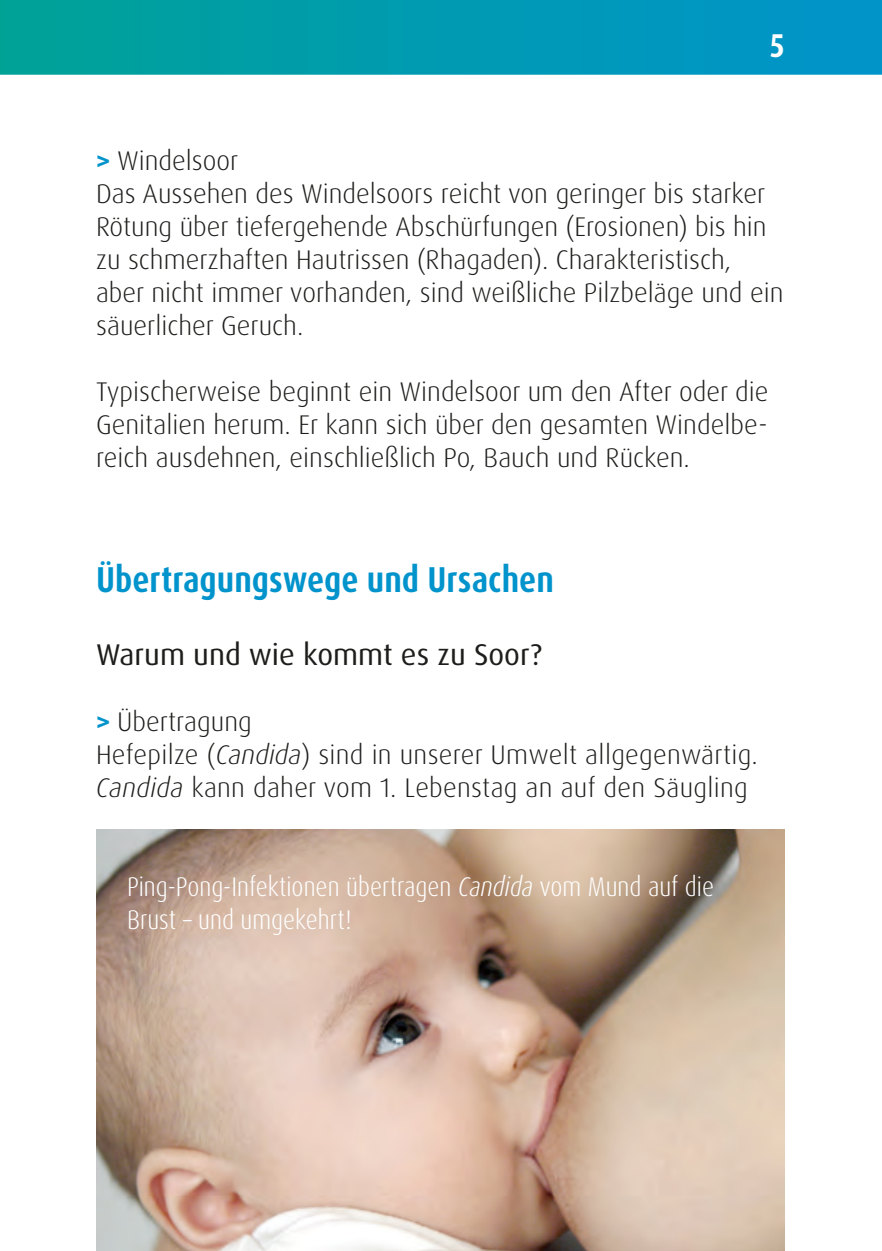
<style>
.page{position:relative;width:882px;height:1251px;background:#fff}
.page>*{position:absolute;margin:0;border:0;box-sizing:border-box;transform-origin:0 0}
.t1{font:700 condensed 36px "Dax OT";color:#0093cc}
.t2{font:700 condensed 33px "Dax OT";color:#fff}
.t3{font:30px "Dax OT";color:#1d1d1b}
.t4{font:300 27px/33px "Dax OT";color:#1d1d1b}
.t5{font:300 condensed 27px/33px "Dax OT";color:#fff}
.s1{font-weight:700;color:#0093cc}
.s2{font-style:italic}
</style>
<div class="page">
<div style="left:0;top:0;width:882px;height:75px;background:linear-gradient(to right,#00a297,#0094cb)"></div>
<img style="left:96px;top:829px;width:689px;height:421px">
<p class="t2" style="left:769px;top:24px;width:17px">5</p>
<p class="t4" style="left:96px;top:144px;width:689px"><span class="s1">&gt;</span> Windelsoor<br>Das Aussehen des Windelsoors reicht von geringer bis starker Rötung über tiefergehende Abschürfungen (Erosionen) bis hin zu schmerzhaften Hautrissen (Rhagaden). Charakteristisch, aber nicht immer vorhanden, sind weißliche Pilzbeläge und ein säuerlicher Geruch.</p>
<p class="t4" style="left:96px;top:375px;width:674px;text-align:justify">Typischerweise beginnt ein Windelsoor um den After oder die Genitalien herum. Er kann sich über den gesamten Windelbe&shy;reich ausdehnen, einschließlich Po, Bauch und Rücken.</p>
<h1 class="t1" style="left:96px;top:556px;width:459px">Übertragungswege und Ursachen</h1>
<p class="t3" style="left:96px;top:635px;width:447px">Warum und wie kommt es zu Soor?</p>
<p class="t4" style="left:96px;top:705px;width:663px"><span class="s1">&gt;</span> Übertragung<br>Hefepilze (<span class="s2">Candida</span>) sind in unserer Umwelt allgegenwärtig.<br><span class="s2">Candida</span> kann daher vom 1. Lebenstag an auf den Säugling</p>
<p class="t5" style="left:127px;top:870px;width:589px">Ping-Pong-Infektionen übertragen <span class="s2">Candida</span> vom Mund auf die<br>Brust – und umgekehrt!</p>
</div>
